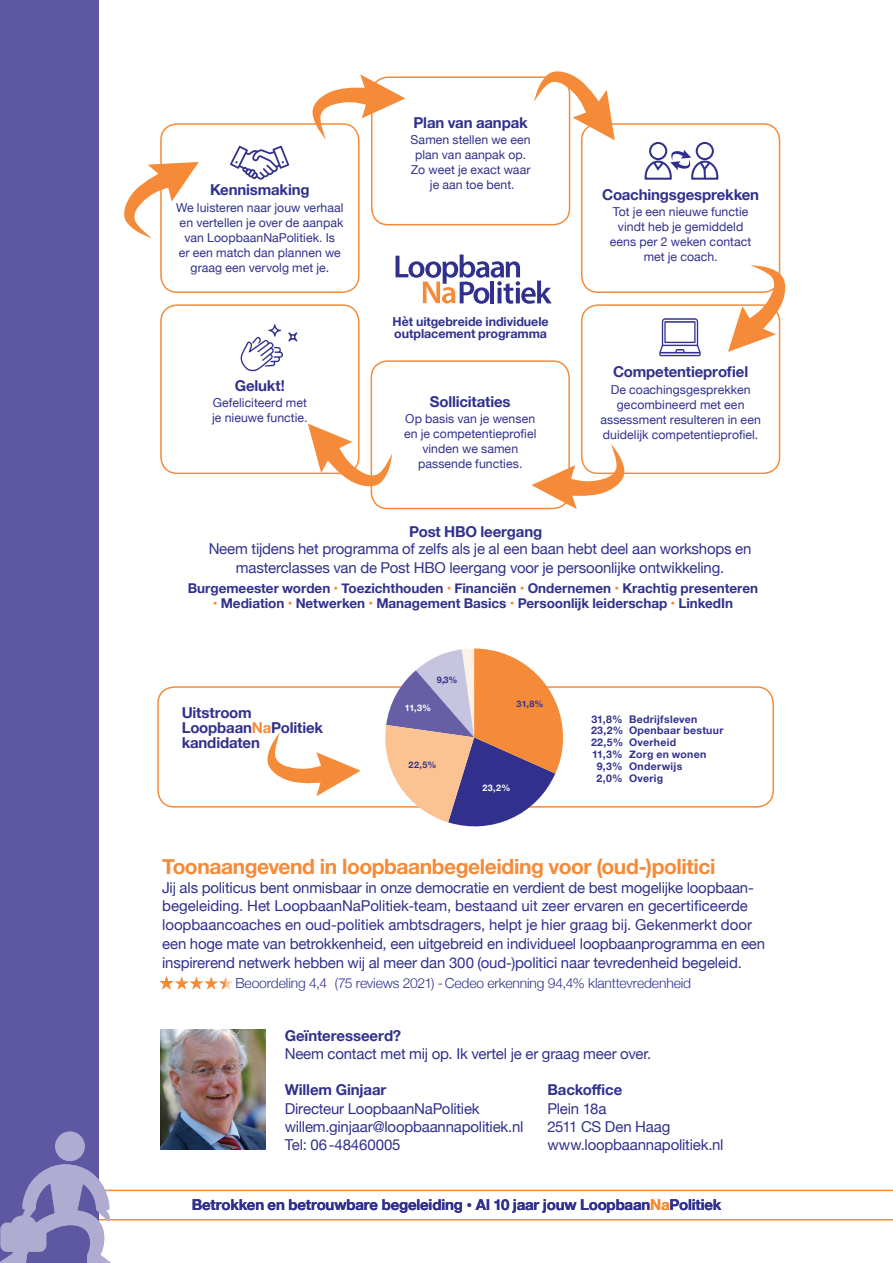
<style>
.page{position:relative;width:893px;height:1263px;background:#fff}
.page>*{position:absolute;margin:0;border:0;box-sizing:border-box;transform-origin:0 0}
.t1{font:700 21px "Helvetica Neue";letter-spacing:-.02em;color:#f58b38}
.t2{font:15px/18.8px "Helvetica Neue";letter-spacing:-.01em;color:#31318d}
.t3{font:700 15px/15px "Helvetica Neue";letter-spacing:-.01em;color:#31318d}
.t4{font:300 13.8px "Helvetica Neue";letter-spacing:-.01em;color:#31318d}
.t5{font:700 13.5px "Helvetica Neue";color:#31318d}
.t6{font:700 12.45px/12.5px "Helvetica Neue";letter-spacing:-.005em;color:#31318d}
.t7{font:12.3px/15px "Helvetica Neue";letter-spacing:.005em;color:#31318d;text-align:center}
.t8{font:700 10.5px "Helvetica Neue";letter-spacing:.03em;color:#31318d}
.t9{font:700 9px "Helvetica Neue";color:#31318d}
.t10{font:700 9px "Helvetica Neue";color:#fff}
.s1{color:#f58b38}
.s2{font-size:16.5px}
</style>
<div class="page">
<div style="left:157px;top:686px;width:617px;height:122px;border:2px solid #f58b38;border-radius:16px"></div>
<div style="left:160px;top:304px;width:200px;height:170px;border:2px solid #f58b38;border-radius:16px"></div>
<div style="left:160px;top:123px;width:200px;height:170px;border:2px solid #f58b38;border-radius:16px"></div>
<img style="left:240px;top:336px;width:43px;height:36px">
<div style="left:371px;top:76px;width:199px;height:149px;border:2px solid #f58b38;border-radius:16px"></div>
<div style="left:581px;top:123px;width:199px;height:170px;border:2px solid #f58b38;border-radius:16px"></div>
<svg style="left:534px;top:71px;width:81px;height:69px"></svg>
<svg style="left:312px;top:74px;width:93px;height:66px"></svg>
<svg style="left:124px;top:162px;width:75px;height:76px"></svg>
<div style="left:581px;top:304px;width:199px;height:170px;border:2px solid #f58b38;border-radius:16px"></div>
<div style="left:371px;top:360px;width:199px;height:149px;border:2px solid #f58b38;border-radius:16px"></div>
<img style="left:288px;top:332px;width:10px;height:10px">
<img style="left:264px;top:324px;width:18px;height:14px">
<svg style="left:531px;top:444px;width:94px;height:65px"></svg>
<svg style="left:267px;top:732px;width:94px;height:64px"></svg>
<svg style="left:308px;top:423px;width:84px;height:67px"></svg>
<svg style="left:728px;top:265px;width:58px;height:87px"></svg>
<svg style="left:395px;top:255px;width:157px;height:49px"></svg>
<img style="left:659px;top:318px;width:42px;height:39px">
<div style="left:649px;top:142px;width:18px;height:18px;border:2px solid #31318d;border-radius:50%"></div>
<div style="left:696px;top:142px;width:18px;height:18px;border:2px solid #31318d;border-radius:50%"></div>
<svg style="left:644px;top:150px;width:75px;height:30px"></svg>
<img style="left:230px;top:145px;width:60px;height:35px">
<svg style="left:380px;top:648px;width:183px;height:179px"></svg>
<svg style="left:159px;top:976px;width:74px;height:14px"></svg>
<img style="left:161px;top:1029px;width:105px;height:120px">
<div style="left:0;top:0;width:99px;height:1263px;background:#5d58a1"></div>
<hr style="left:99px;top:1189px;width:794px;height:2px;background:#f58b38">
<hr style="left:99px;top:1219px;width:794px;height:1px;background:#f58b38">
<svg style="left:0;top:1141px;width:112px;height:122px"></svg>
<div style="left:55px;top:1131px;width:30px;height:30px;background:#b0abd1;border-radius:50%"></div>
<p class="t3" style="left:210px;top:183px;width:101px">Kennismaking</p>
<p class="t7" style="left:176px;top:201px;width:169px">We luisteren naar jouw verhaal en vertellen je over de aanpak van LoopbaanNaPolitiek. Is<br>er een match dan plannen we graag een vervolg met je.</p>
<p class="t3" style="left:235px;top:378px;width:52px">Gelukt!</p>
<p class="t7" style="left:212px;top:396px;width:97px;text-align:left">Gefeliciteerd met je nieuwe functie.</p>
<p class="t3" style="left:414px;top:115px;width:116px">Plan van aanpak</p>
<p class="t7" style="left:411px;top:133px;width:122px">Samen stellen we een plan van aanpak op.<br>Zo weet je exact waar je aan toe bent.</p>
<p class="t6" style="left:393px;top:315px;width:157px">Hèt uitgebreide individuele outplacement programma</p>
<p class="t3" style="left:430px;top:394px;width:82px">Sollicitaties</p>
<p class="t7" style="left:404px;top:412px;width:134px">Op basis van je wensen en je competentieprofiel vinden we samen passende functies.</p>
<p class="t3" style="left:409px;top:525px;width:135px">Post HBO leergang</p>
<p class="t3" style="left:602px;top:187px;width:158px">Coachingsgesprekken</p>
<p class="t7" style="left:610px;top:205px;width:143px">Tot je een nieuwe functie vindt heb je gemiddeld eens per 2 weken contact met je coach.</p>
<p class="t3" style="left:613px;top:365px;width:137px">Competentieprofiel</p>
<p class="t7" style="left:600px;top:382px;width:162px">De coachingsgesprekken gecombineerd met een assessment resulteren in een duidelijk competentieprofiel.</p>
<p class="t2" style="left:209px;top:540px;width:544px;text-align:center">Neem tijdens het programma of zelfs als je al een baan hebt deel aan workshops en masterclasses van de Post HBO leergang voor je persoonlijke ontwikkeling.</p>
<p class="t5" style="left:188px;top:577px;width:572px">Burgemeester worden <span class="s1">•</span> Toezichthouden <span class="s1">•</span> Financiën <span class="s1">•</span> Ondernemen <span class="s1">•</span> Krachtig presenteren</p>
<p class="t5" style="left:213px;top:592px;width:522px"><span class="s1">•</span> Mediation <span class="s1">•</span> Netwerken <span class="s1">•</span> Management Basics <span class="s1">•</span> Persoonlijk leiderschap <span class="s1">•</span> LinkedIn</p>
<p class="t3" style="left:182px;top:705px;width:143px">Uitstroom<br>Loopbaan<span class="s1">Na</span>Politiek kandidaten</p>
<p class="t9" style="left:437px;top:672px;width:22px">9,3%</p>
<p class="t10" style="left:405px;top:701px;width:28px">11,3%</p>
<p class="t9" style="left:409px;top:758px;width:29px">22,5%</p>
<p class="t9" style="left:517px;top:697px;width:28px">31,8%</p>
<p class="t10" style="left:483px;top:781px;width:29px">23,2%</p>
<p class="t8" style="left:591px;top:710px;width:107px">31,8% Bedrijfsleven</p>
<p class="t8" style="left:591px;top:722px;width:134px">23,2% Openbaar bestuur</p>
<p class="t8" style="left:591px;top:734px;width:87px">22,5% Overheid</p>
<p class="t8" style="left:592px;top:746px;width:116px">11,3% Zorg en wonen</p>
<p class="t8" style="left:597px;top:758px;width:87px">9,3% Onderwijs</p>
<p class="t8" style="left:597px;top:770px;width:68px">2,0% Overig</p>
<h1 class="t1" style="left:162px;top:850px;width:555px">Toonaangevend in loopbaanbegeleiding voor (oud-)politici</h1>
<p class="t2" style="left:162px;top:879px;width:605px">Jij als politicus bent onmisbaar in onze democratie en verdient de best mogelijke loopbaan&shy;begeleiding. Het LoopbaanNaPolitiek-team, bestaand uit zeer ervaren en gecertificeerde loopbaancoaches en oud-politiek ambtsdragers, helpt je hier graag bij. Gekenmerkt door een hoge mate van betrokkenheid, een uitgebreid en individueel loopbaanprogramma en een inspirerend netwerk hebben wij al meer dan 300 (oud-)politici naar tevredenheid begeleid.</p>
<p class="t4" style="left:235px;top:972px;width:457px">Beoordeling 4,4 (75 reviews 2021) - Cedeo erkenning 94,4% klanttevredenheid</p>
<p class="t3" style="left:285px;top:1028px;width:118px">Geïnteresseerd?</p>
<p class="t2" style="left:285px;top:1045px;width:368px">Neem contact met mij op. Ik vertel je er graag meer over.</p>
<p class="t3" style="left:285px;top:1083px;width:103px">Willem Ginjaar</p>
<p class="t2" style="left:285px;top:1100px;width:240px;line-height:18.1px">Directeur LoopbaanNaPolitiek willem.ginjaar@loopbaannapolitiek.nl<br>Tel: 06-48460005</p>
<p class="t3" style="left:547px;top:1083px;width:76px">Backoffice</p>
<p class="t2" style="left:547px;top:1100px;width:178px;line-height:18.1px">Plein 18a<br>2511 CS Den Haag www.loopbaannapolitiek.nl</p>
<p class="t3" style="left:192px;top:1197px;width:531px">Betrokken en betrouwbare begeleiding <span class="s2">•</span> Al 10 jaar jouw Loopbaan<span class="s1">Na</span>Politiek</p>
</div>
